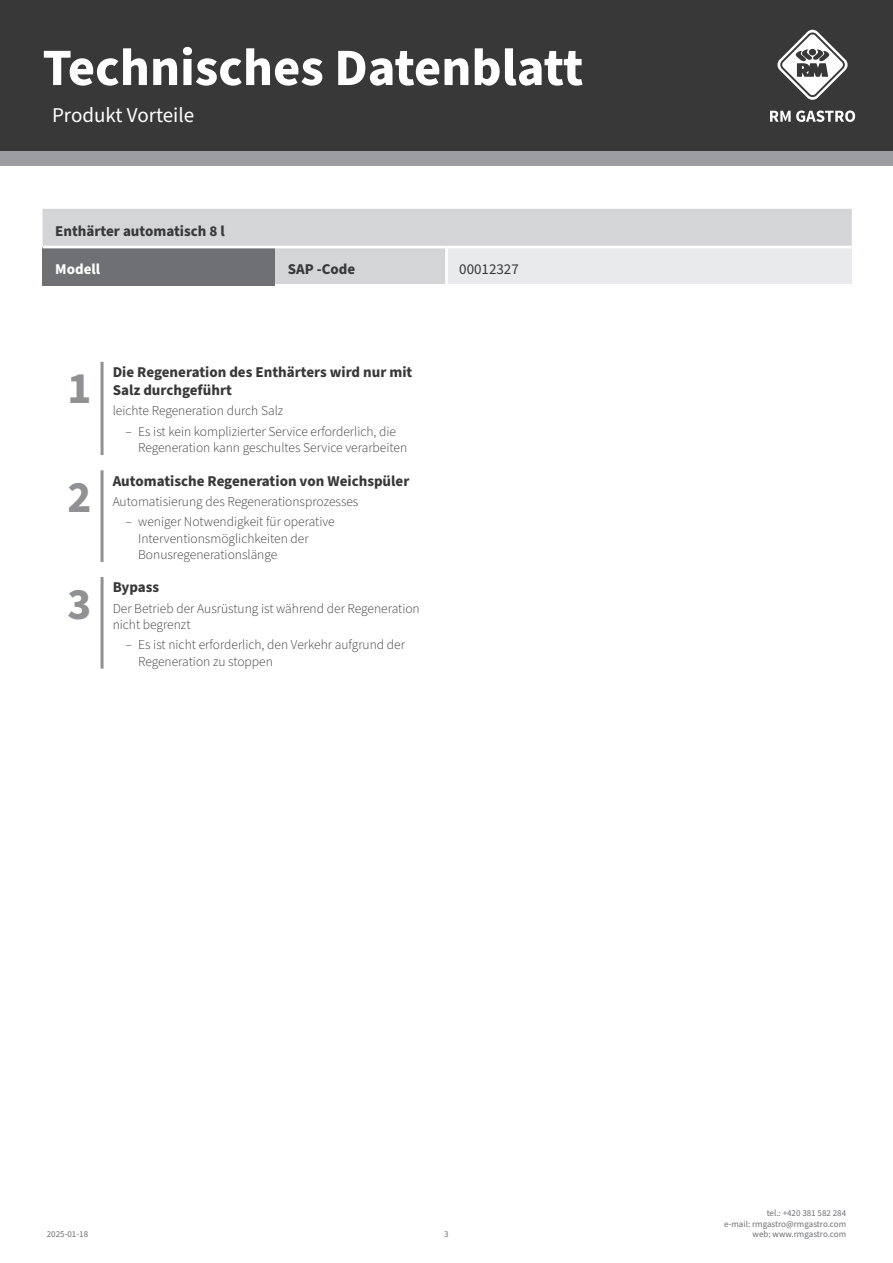
<style>
.page{position:relative;width:893px;height:1263px;background:#fff}
.page>*{position:absolute;margin:0;border:0;box-sizing:border-box;transform-origin:0 0}
.t1{font:700 52.5px "Source Sans Pro";color:#fff}
.TraitNr{font:700 45px "Source Sans Pro";color:#8f9194}
.kapitola{font:21px "Source Sans Pro";color:#fff}
.TraitParameter{font:700 15px/18px "Source Sans Pro";color:#383839}
.tabulka_-_text{font:700 15px "Source Sans Pro";color:#383839}
.tabulka_-_text-2{font:15px "Source Sans Pro";color:#383839}
.tabulka_-_text-3{font:700 15px "Source Sans Pro";color:#fff}
.TraitAdventage{font:300 13.5px/16.2px "Source Sans Pro";color:#383839}
.t2{font:9px/10.8px "Source Sans Pro";color:#6f7073;text-align:right}
</style>
<div class="page">
<div style="left:0;top:0;width:893px;height:166px;background:#9b9da0"></div>
<div style="left:0;top:0;width:893px;height:151px;background:#383839"></div>
<svg style="left:777px;top:30px;width:71px;height:70px"></svg>
<svg style="left:770px;top:111px;width:85px;height:11px"></svg>
<hr style="left:101px;top:362px;width:3px;height:93px;background:#8f9194">
<hr style="left:101px;top:470px;width:3px;height:92px;background:#8f9194">
<hr style="left:101px;top:577px;width:3px;height:92px;background:#8f9194">
<div style="left:43px;top:209px;width:809px;height:75px;background:#d4d5d7"></div>
<div style="left:43px;top:247px;width:232px;height:38px;background:#6f7073"></div>
<div style="left:446px;top:247px;width:406px;height:38px;background:#e9eaeb"></div>
<hr style="left:445px;top:248px;width:3px;height:36px;background:#fff">
<hr style="left:446px;top:284px;width:406px;height:3px;background:#fff">
<hr style="left:43px;top:246px;width:232px;height:2px;background:#fff">
<hr style="left:275px;top:246px;width:171px;height:2px;background:#fff">
<hr style="left:446px;top:246px;width:406px;height:2px;background:#fff">
<h1 class="t1" style="left:43px;top:32px;width:542px">Technisches Datenblatt</h1>
<p class="kapitola" style="left:52px;top:101px;width:144px">Produkt Vorteile</p>
<p class="tabulka_-_text" style="left:55px;top:220px;width:171px">Enthärter automatisch 8 l</p>
<p class="tabulka_-_text-3" style="left:55px;top:259px;width:46px">Modell</p>
<p class="tabulka_-_text" style="left:288px;top:259px;width:69px">SAP -Code</p>
<p class="tabulka_-_text-2" style="left:459px;top:259px;width:61px">00012327</p>
<p class="TraitNr" style="left:67px;top:358px;width:25px">1</p>
<p class="TraitParameter" style="left:113px;top:363px;width:301px">Die Regeneration des Enthärters wird nur mit<br>Salz durchgeführt</p>
<p class="TraitAdventage" style="left:113px;top:403px;width:172px">leichte Regeneration durch Salz</p>
<p class="TraitAdventage" style="left:138px;top:424px;width:271px;text-indent:-13px">– Es ist kein komplizierter Service erforderlich, die<br>Regeneration kann geschultes Service verarbeiten</p>
<p class="TraitNr" style="left:67px;top:466px;width:25px">2</p>
<p class="TraitParameter" style="left:113px;top:472px;width:298px">Automatische Regeneration von Weichspüler</p>
<p class="TraitAdventage" style="left:113px;top:494px;width:247px">Automatisierung des Regenerationsprozesses</p>
<p class="TraitAdventage" style="left:138px;top:514px;width:198px;text-indent:-13px">– weniger Notwendigkeit für operative<br>Interventionsmöglichkeiten der<br>Bonusregenerationslänge</p>
<p class="TraitNr" style="left:67px;top:573px;width:25px">3</p>
<p class="TraitParameter" style="left:113px;top:579px;width:48px">Bypass</p>
<p class="TraitAdventage" style="left:113px;top:601px;width:309px">Der Betrieb der Ausrüstung ist während der Regeneration nicht begrenzt</p>
<p class="TraitAdventage" style="left:138px;top:637px;width:268px;text-indent:-13px">– Es ist nicht erforderlich, den Verkehr aufgrund der<br>Regeneration zu stoppen</p>
<p class="t2" style="left:47px;top:1229px;width:43px">2025-01-18</p>
<p class="t2" style="left:444px;top:1229px;width:6px">3</p>
<p class="t2" style="left:724px;top:1208px;width:124px">tel.: +420 381 582 284<br>e-mail: rmgastro@rmgastro.com web: www.rmgastro.com</p>
</div>
